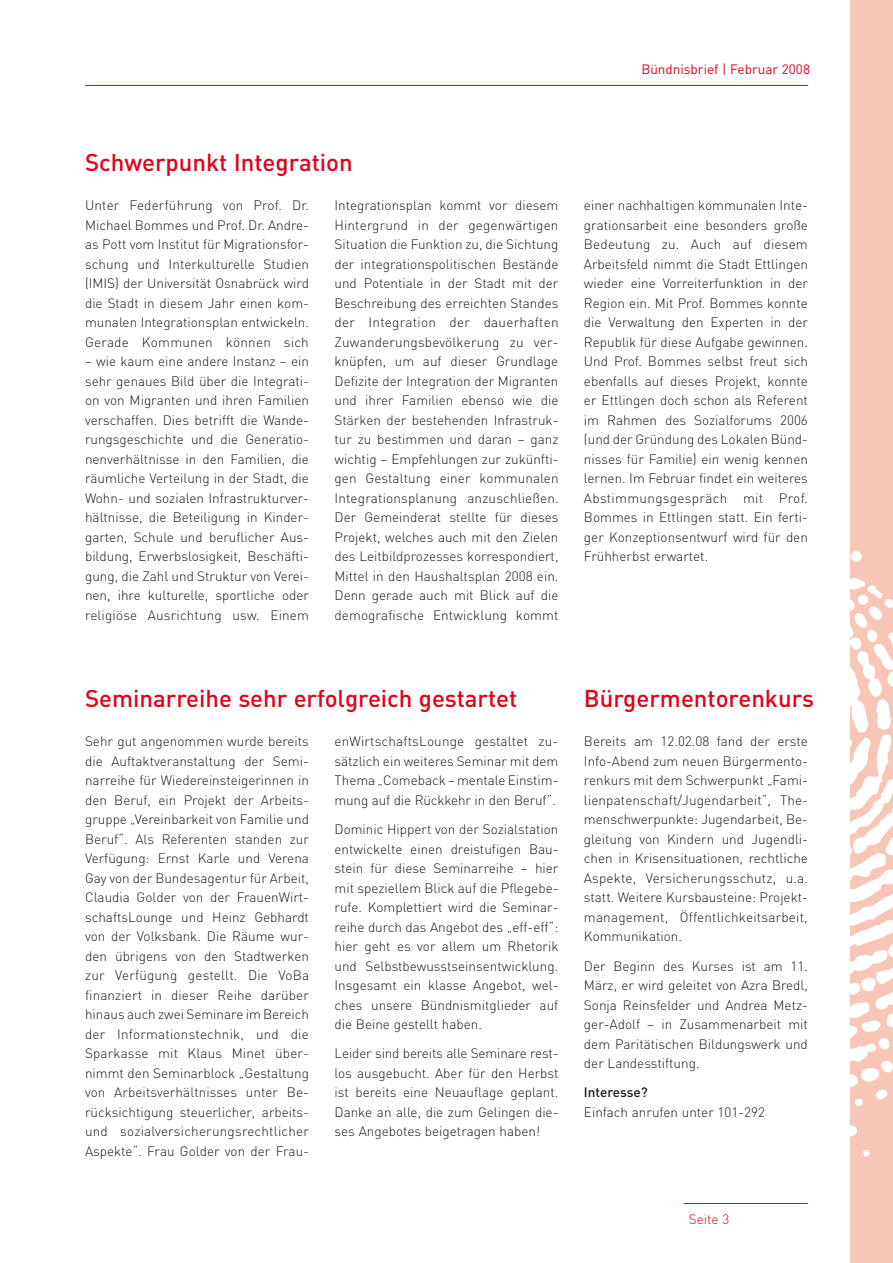
<style>
.page{position:relative;width:893px;height:1263px;background:#fff}
.page>*{position:absolute;margin:0;border:0;box-sizing:border-box;transform-origin:0 0}
.Überschrift_rot_16pt{font:500 24px "DIN";color:#e2001a}
.fliesstext{font:300 13.5px/19.5px "DIN";color:#1a171c;text-align:justify}
.t1{font:13.5px "DIN";color:#e2001a}
.t2{font:300 13.5px "DIN";color:#e2001a}
.s1{font-weight:500}
</style>
<div class="page">
<div style="left:850px;top:0;width:43px;height:1263px;background:#f8c6b7"></div>
<svg style="left:850px;top:550px;width:12px;height:12px"></svg>
<svg style="left:850px;top:578px;width:43px;height:528px"></svg>
<svg style="left:850px;top:1125px;width:7px;height:12px"></svg>
<svg style="left:863px;top:1149px;width:7px;height:8px"></svg>
<hr style="left:85px;top:85px;width:723px;height:1px;background:#e2001a">
<hr style="left:684px;top:1203px;width:124px;height:1px;background:#e2001a">
<p class="t1" style="left:641px;top:60px;width:170px">Bündnisbrief | Februar 2008</p>
<p class="Überschrift_rot_16pt" style="left:85px;top:147px;width:269px">Schwerpunkt I ntegration</p>
<p class="fliesstext" style="left:85px;top:195px;width:226px">Unter Federführung von Prof. Dr.<br>Michael Bommes und Prof. Dr. Andre&shy;as Pott vom Institut für Migrationsfor&shy;schung und Interkulturelle Studien (IMIS) der Universität Osnabrück wird die Stadt in diesem Jahr einen kom&shy;munalen Integrationsplan entwickeln.<br>Gerade Kommunen können sich</p>
<p class="fliesstext" style="left:85px;top:351px;width:225px">– wie kaum eine andere Instanz – ein sehr genaues Bild über die Integrati&shy;on von Migranten und ihren Familien verschaffen. Dies betrifft die Wande&shy;rungsgeschichte und die Generatio&shy;nenverhältnisse in den Familien, die räumliche Verteilung in der Stadt, die Wohn- und sozialen Infrastrukturver&shy;hältnisse, die Beteiligung in Kinder&shy;garten, Schule und beruflicher Aus&shy;bildung, Erwerbslosigkeit, Beschäfti&shy;gung, die Zahl und Struktur von Verei&shy;nen, ihre kulturelle, sportliche oder religiöse Ausrichtung usw. Einem</p>
<p class="fliesstext" style="left:334px;top:195px;width:226px">Integrationsplan kommt vor diesem Hintergrund in der gegenwärtigen Situation die Funktion zu, die Sichtung der integrationspolitischen Bestände und Potentiale in der Stadt mit der Beschreibung des erreichten Standes der Integration der dauerhaften Zuwanderungsbevölkerung zu ver&shy;knüpfen, um auf dieser Grundlage Defizite der Integration der Migranten und ihrer Familien ebenso wie die Stärken der bestehenden Infrastruk&shy;tur zu bestimmen und daran – ganz wichtig – Empfehlungen zur zukünfti&shy;gen Gestaltung einer kommunalen Integrationsplanung anzuschließen.<br>Der Gemeinderat stellte für dieses Projekt, welches auch mit den Zielen des Leitbildprozesses korrespondiert, Mittel in den Haushaltsplan 2008 ein.<br>Denn gerade auch mit Blick auf die demografische Entwicklung kommt</p>
<p class="fliesstext" style="left:584px;top:195px;width:225px">einer nachhaltigen kommunalen Inte&shy;grationsarbeit eine besonders große Bedeutung zu. Auch auf diesem Arbeitsfeld nimmt die Stadt Ettlingen wieder eine Vorreiterfunktion in der Region ein. Mit Prof. Bommes konnte die Verwaltung den Experten in der Republik für diese Aufgabe gewinnen.<br>Und Prof. Bommes selbst freut sich ebenfalls auf dieses Projekt, konnte er Ettlingen doch schon als Referent im Rahmen des Sozialforums 2006 (und der Gründung des Lokalen Bünd&shy;nisses für Familie) ein wenig kennen lernen. Im Februar findet ein weiteres Abstimmungsgespräch mit Prof.<br>Bommes in Ettlingen statt. Ein ferti&shy;ger Konzeptionsentwurf wird für den Frühherbst erwartet.</p>
<p class="Überschrift_rot_16pt" style="left:85px;top:683px;width:434px">Seminarreihe sehr erfolgreich gestartet</p>
<p class="fliesstext" style="left:85px;top:732px;width:226px;text-align:left">Sehr gut angenommen wurde bereits die Auftaktveranstaltung der Semi&shy;narreihe für Wiedereinsteigerinnen in den Beruf, ein Projekt der Arbeits&shy;gruppe „Vereinbarkeit von Familie und Beruf“. Als Referenten standen zur Verfügung: Ernst Karle und Verena Gay von der Bundesagentur für Arbeit, Claudia Golder von der FrauenWirt&shy;schaftsLounge und Heinz Gebhardt von der Volksbank. Die Räume wur&shy;den übrigens von den Stadtwerken zur Verfügung gestellt. Die VoBa finanziert in dieser Reihe darüber hinaus auch zwei Seminare im Bereich der Informationstechnik, und die Sparkasse mit Klaus Minet über&shy;nimmt den Seminarblock „Gestaltung von Arbeitsverhältnisses unter Be-- rücksichtigung steuerlicher, arbeits&shy;und sozialversicherungsrechtlicher Aspekte“. Frau Golder von der Frau-</p>
<p class="fliesstext" style="left:334px;top:732px;width:225px;text-align:left">enWirtschaftsLounge gestaltet zu-- sätzlich ein weiteres Seminar mit dem Thema „Comeback – mentale Einstim&shy;mung auf die Rückkehr in den Beruf“.</p>
<p class="fliesstext" style="left:334px;top:819px;width:225px">Dominic Hippert von der Sozialstation entwickelte einen dreistufigen Bau&shy;stein für diese Seminarreihe – hier mit speziellem Blick auf die Pflegebe&shy;rufe. Komplettiert wird die Seminar&shy;reihe durch das Angebot des „eff-eff“: hier geht es vor allem um Rhetorik und Selbstbewusstseinsentwicklung.<br>Insgesamt ein klasse Angebot, wel&shy;ches unsere Bündnismitglieder auf die Beine gestellt haben.</p>
<p class="fliesstext" style="left:334px;top:1044px;width:225px;text-align:left">Leider sind bereits alle Seminare rest&shy;los ausgebucht. Aber für den Herbst ist bereits eine Neuauflage geplant.<br>Danke an alle, die zum Gelingen die&shy;ses Angebotes beigetragen haben!</p>
<h1 class="Überschrift_rot_16pt" style="left:584px;top:683px;width:232px">Bürgermentorenkurs</h1>
<p class="fliesstext" style="left:584px;top:732px;width:226px;text-align:left">Bereits am 12.02.08 fand der erste Info-Abend zum neuen Bürgermento&shy;renkurs mit dem Schwerpunkt „Fami&shy;lienpatenschaft/Jugendarbeit“, The&shy;menschwerpunkte: Jugendarbeit, Be-- gleitung von Kindern und Jugendli&shy;chen in Krisensituationen, rechtliche Aspekte, Versicherungsschutz, u.a. statt. Weitere Kursbausteine: Projekt&shy;management, Öffentlichkeitsarbeit, Kommunikation.</p>
<p class="fliesstext" style="left:584px;top:956px;width:225px">Der Beginn des Kurses ist am 11.<br>März, er wird geleitet von Azra Bredl, Sonja Reinsfelder und Andrea Metz&shy;ger-Adolf – in Zusammenarbeit mit dem Paritätischen Bildungswerk und der Landesstiftung.</p>
<p class="fliesstext" style="left:584px;top:1083px;width:183px"><span class="s1">I nteresse?<br></span>Einfach anrufen unter 101-292</p>
<p class="t2" style="left:689px;top:1211px;width:42px">Seite 3</p>
</div>
